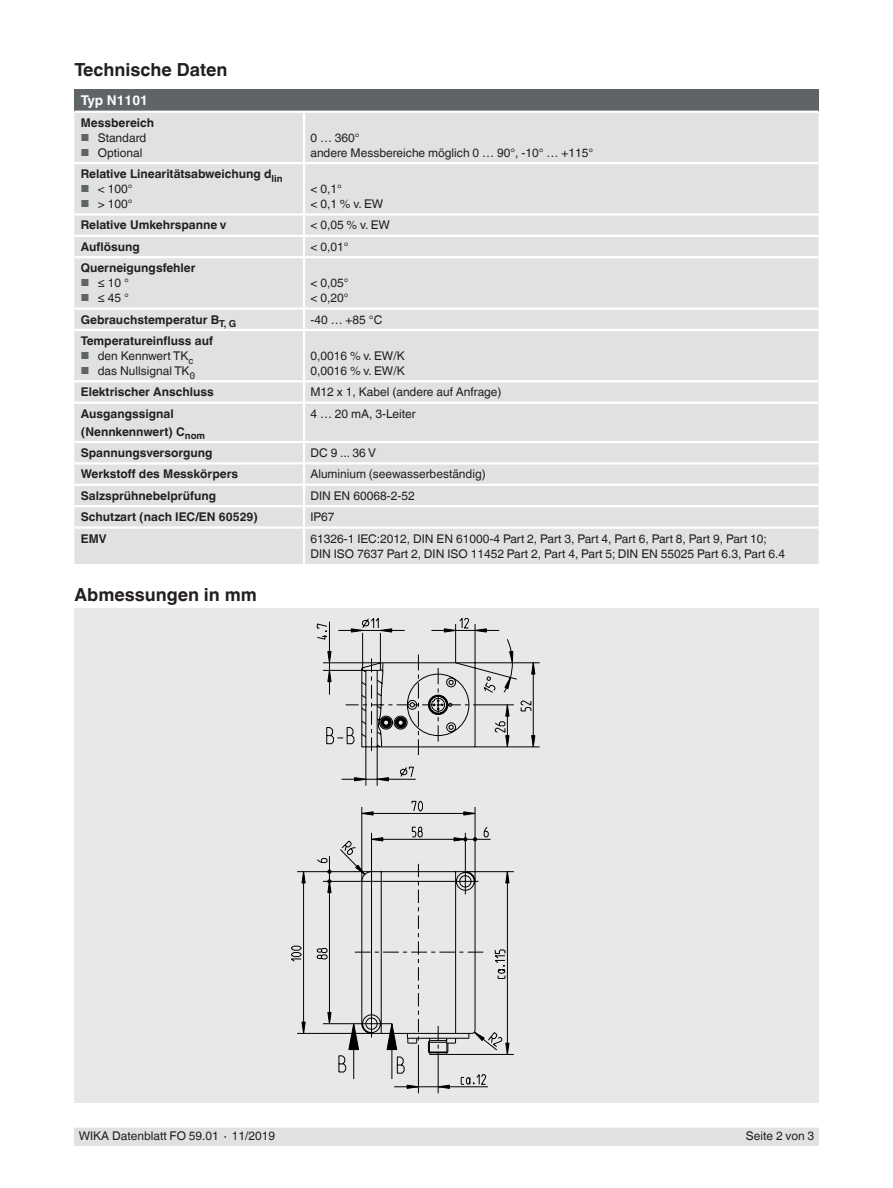
<style>
.page{position:relative;width:893px;height:1188px;background:#fff}
.page>*{position:absolute;margin:0;border:0;box-sizing:border-box;transform-origin:0 0}
.t1{font:700 18px "Helvetica World";color:#231f20}
.t2{font:700 13.5px "Helvetica World";color:#fff}
.t3{font:12px/15px "Helvetica World";color:#231f20}
.t4{font:700 12px/18px "Helvetica World";color:#231f20}
.s1{font-size:10.2px;color:#5f6466}
</style>
<div class="page">
<div style="left:74px;top:1128px;width:745px;height:17px;background:#e1e2e0"></div>
<div style="left:74px;top:608px;width:745px;height:495px;background:#e7e9e8"></div>
<svg style="left:291px;top:618px;width:244px;height:471px"></svg>
<div style="left:74px;top:89px;width:745px;height:23px;background:#5f6466"></div>
<div style="left:74px;top:113px;width:745px;height:451px;background:#e1e2df"></div>
<hr style="left:74px;top:111px;width:230px;height:2px;background:#fff">
<hr style="left:304px;top:111px;width:515px;height:2px;background:#fff">
<hr style="left:303px;top:113px;width:2px;height:49px;background:#fff">
<hr style="left:74px;top:162px;width:230px;height:2px;background:#fff">
<hr style="left:304px;top:162px;width:515px;height:2px;background:#fff">
<hr style="left:303px;top:164px;width:2px;height:49px;background:#fff">
<hr style="left:74px;top:213px;width:230px;height:3px;background:#fff">
<hr style="left:304px;top:213px;width:515px;height:3px;background:#fff">
<hr style="left:74px;top:235px;width:230px;height:2px;background:#fff">
<hr style="left:304px;top:235px;width:515px;height:2px;background:#fff">
<svg style="left:303px;top:216px;width:2px;height:40px"></svg>
<hr style="left:74px;top:256px;width:230px;height:2px;background:#fff">
<hr style="left:304px;top:256px;width:515px;height:2px;background:#fff">
<hr style="left:303px;top:258px;width:2px;height:49px;background:#fff">
<hr style="left:74px;top:307px;width:230px;height:3px;background:#fff">
<hr style="left:304px;top:307px;width:515px;height:3px;background:#fff">
<svg style="left:303px;top:310px;width:2px;height:19px"></svg>
<hr style="left:74px;top:329px;width:230px;height:2px;background:#fff">
<hr style="left:304px;top:329px;width:515px;height:2px;background:#fff">
<hr style="left:303px;top:331px;width:2px;height:49px;background:#fff">
<hr style="left:74px;top:380px;width:230px;height:2px;background:#fff">
<hr style="left:304px;top:380px;width:515px;height:2px;background:#fff">
<hr style="left:303px;top:382px;width:2px;height:20px;background:#fff">
<hr style="left:74px;top:402px;width:230px;height:2px;background:#fff">
<hr style="left:304px;top:402px;width:515px;height:2px;background:#fff">
<hr style="left:303px;top:404px;width:2px;height:37px;background:#fff">
<hr style="left:74px;top:441px;width:230px;height:2px;background:#fff">
<hr style="left:304px;top:441px;width:515px;height:2px;background:#fff">
<hr style="left:74px;top:462px;width:230px;height:3px;background:#fff">
<hr style="left:304px;top:462px;width:515px;height:3px;background:#fff">
<hr style="left:74px;top:484px;width:230px;height:2px;background:#fff">
<hr style="left:304px;top:484px;width:515px;height:2px;background:#fff">
<hr style="left:74px;top:505px;width:230px;height:2px;background:#fff">
<hr style="left:304px;top:505px;width:515px;height:2px;background:#fff">
<svg style="left:303px;top:443px;width:2px;height:83px"></svg>
<hr style="left:74px;top:526px;width:230px;height:3px;background:#fff">
<hr style="left:304px;top:526px;width:515px;height:3px;background:#fff">
<hr style="left:303px;top:529px;width:2px;height:35px;background:#fff">
<h1 class="t1" style="left:74px;top:60px;width:155px">Technische Daten</h1>
<p class="t2" style="left:81px;top:93px;width:69px">Typ N1101</p>
<p class="t4" style="left:81px;top:114px;width:75px">Messbereich</p>
<p class="t3" style="left:81px;top:130px;width:67px"><span class="s1">■</span> Standard</p>
<p class="t3" style="left:81px;top:145px;width:63px"><span class="s1">■</span> Optional</p>
<p class="t4" style="left:81px;top:165px;width:203px">Relative Linearitätsabweichung d<sub>lin</sub></p>
<p class="t3" style="left:81px;top:181px;width:53px"><span class="s1">■</span> &lt; 100°</p>
<p class="t3" style="left:81px;top:196px;width:53px"><span class="s1">■</span> &gt; 100°</p>
<p class="t3" style="left:310px;top:130px;width:284px">0 … 360°<br>andere Messbereiche möglich 0 … 90°, -10° … +115°</p>
<p class="t3" style="left:310px;top:181px;width:74px">&lt; 0,1°<br>&lt; 0,1 % v. EW</p>
<p class="t4" style="left:81px;top:216px;width:147px">Relative Umkehrspanne v</p>
<p class="t3" style="left:310px;top:218px;width:81px">&lt; 0,05 % v. EW</p>
<p class="t4" style="left:81px;top:238px;width:61px">Auflösung</p>
<p class="t3" style="left:310px;top:239px;width:40px">&lt; 0,01°</p>
<p class="t4" style="left:81px;top:259px;width:116px">Querneigungsfehler</p>
<p class="t3" style="left:81px;top:276px;width:50px"><span class="s1">■</span> ≤ 10 °</p>
<p class="t3" style="left:81px;top:291px;width:50px"><span class="s1">■</span> ≤ 45 °</p>
<p class="t3" style="left:310px;top:276px;width:40px">&lt; 0,05° &lt; 0,20°</p>
<p class="t4" style="left:81px;top:310px;width:157px">Gebrauchstemperatur B<sub>T,</sub> <sub>G</sub></p>
<p class="t3" style="left:310px;top:312px;width:73px">-40 … +85 °C</p>
<p class="t4" style="left:81px;top:332px;width:134px">Temperatureinfluss auf</p>
<p class="t3" style="left:81px;top:348px;width:114px"><span class="s1">■</span> den Kennwert TK<sub>c</sub></p>
<p class="t3" style="left:81px;top:363px;width:116px"><span class="s1">■</span> das Nullsignal TK<sub>0</sub></p>
<p class="t3" style="left:310px;top:348px;width:96px">0,0016 % v. EW/K<br>0,0016 % v. EW/K</p>
<p class="t4" style="left:81px;top:383px;width:134px">Elektrischer Anschluss</p>
<p class="t3" style="left:310px;top:385px;width:193px">M12 x 1, Kabel (andere auf Anfrage)</p>
<p class="t4" style="left:81px;top:405px;width:126px">Ausgangssignal (Nennkennwert) C<sub>nom</sub></p>
<p class="t3" style="left:310px;top:406px;width:107px">4 … 20 mA, 3-Leiter</p>
<p class="t4" style="left:81px;top:444px;width:133px">Spannungsversorgung</p>
<p class="t3" style="left:310px;top:445px;width:67px">DC 9 ... 36 V</p>
<p class="t4" style="left:81px;top:465px;width:159px">Werkstoff des Messkörpers</p>
<p class="t3" style="left:310px;top:467px;width:177px">Aluminium (seewasserbeständig)</p>
<p class="t4" style="left:81px;top:487px;width:137px">Salzsprühnebelprüfung</p>
<p class="t3" style="left:310px;top:488px;width:106px">DIN EN 60068-2-52</p>
<p class="t4" style="left:81px;top:508px;width:179px">Schutzart (nach IEC/EN 60529)</p>
<p class="t3" style="left:310px;top:510px;width:26px">IP67</p>
<p class="t4" style="left:81px;top:529px;width:27px">EMV</p>
<p class="t3" style="left:310px;top:531px;width:476px">61326-1 IEC:2012, DIN EN 61000-4 Part 2, Part 3, Part 4, Part 6, Part 8, Part 9, Part 10;<br>DIN ISO 7637 Part 2, DIN ISO 11452 Part 2, Part 4, Part 5; DIN EN 55025 Part 6.3, Part 6.4</p>
<h1 class="t1" style="left:74px;top:584px;width:184px">Abmessungen in mm</h1>
<p class="t3" style="left:79px;top:1129px;width:198px">WIKA Datenblatt FO 59.01 ∙ 11/2019</p>
<p class="t3" style="left:746px;top:1129px;width:70px">Seite 2 von 3</p>
</div>
